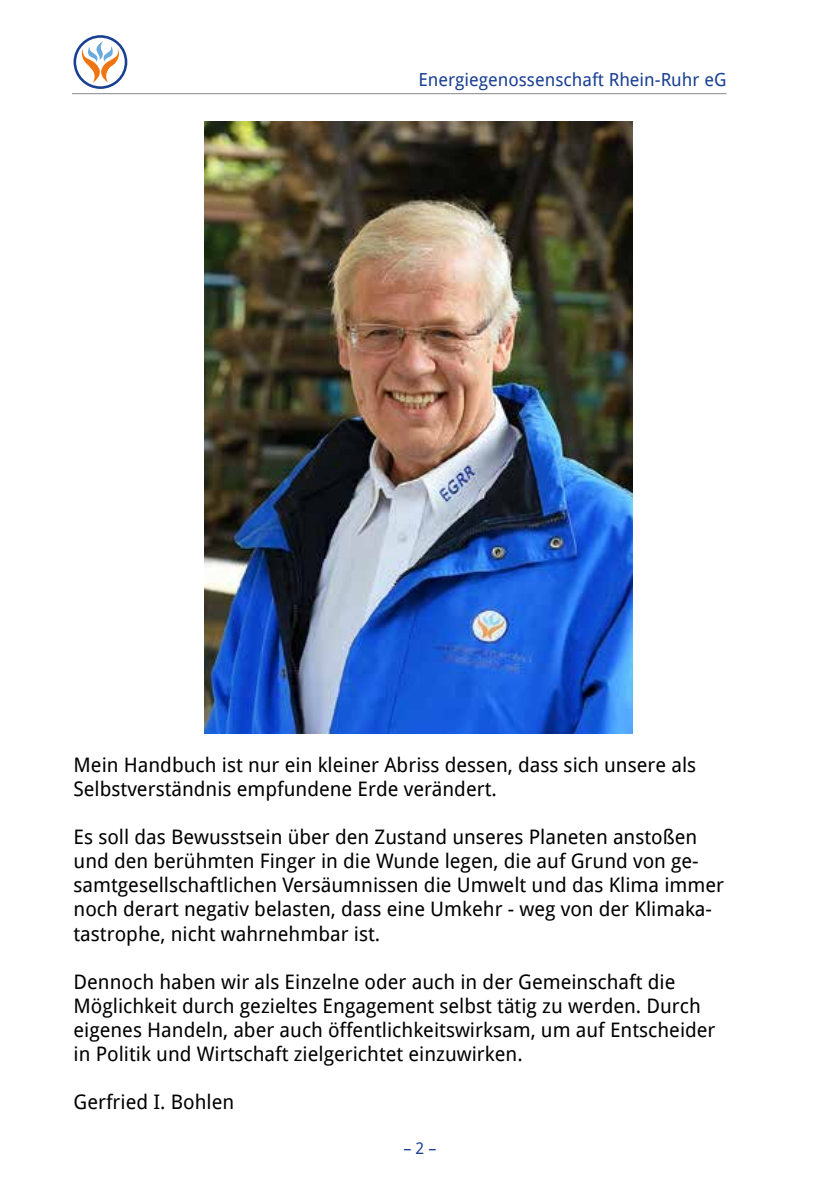
<style>
.page{position:relative;width:840px;height:1191px;background:#fff}
.page>*{position:absolute;margin:0;border:0;box-sizing:border-box;transform-origin:0 0}
.t1{font:20px/24px "Droid Sans";color:#000}
.t2{font:18px "Droid Sans";color:#194093}
.t3{font:16px "Droid Sans";color:#194093}
</style>
<div class="page">
<hr style="left:72px;top:93px;width:654px;height:1px;background:#878787">
<svg style="left:73px;top:35px;width:54px;height:54px"></svg>
<img style="left:204px;top:122px;width:428px;height:612px">
<p class="t2" style="left:418px;top:67px;width:309px">Energiegenossenschaft Rhein-Ruhr eG</p>
<p class="t1" style="left:73px;top:752px;width:623px">Mein Handbuch ist nur ein kleiner Abriss dessen, dass sich unsere als<br>Selbstverständnis empfundene Erde verändert.</p>
<p class="t1" style="left:73px;top:824px;width:651px">Es soll das Bewusstsein über den Zustand unseres Planeten anstoßen und den berühmten Finger in die Wunde legen, die auf Grund von ge&shy;samtgesellschaftlichen Versäumnissen die Umwelt und das Klima immer noch derart negativ belasten, dass eine Umkehr - weg von der Klimaka&shy;tastrophe, nicht wahrnehmbar ist.</p>
<p class="t1" style="left:73px;top:968px;width:643px">Dennoch haben wir als Einzelne oder auch in der Gemeinschaft die Möglichkeit durch gezieltes Engagement selbst tätig zu werden. Durch eigenes Handeln, aber auch öffentlichkeitswirksam, um auf Entscheider in Politik und Wirtschaft zielgerichtet einzuwirken.</p>
<p class="t1" style="left:73px;top:1088px;width:162px">Gerfried I. Bohlen</p>
<p class="t3" style="left:403px;top:1136px;width:35px">– 2 –</p>
</div>
